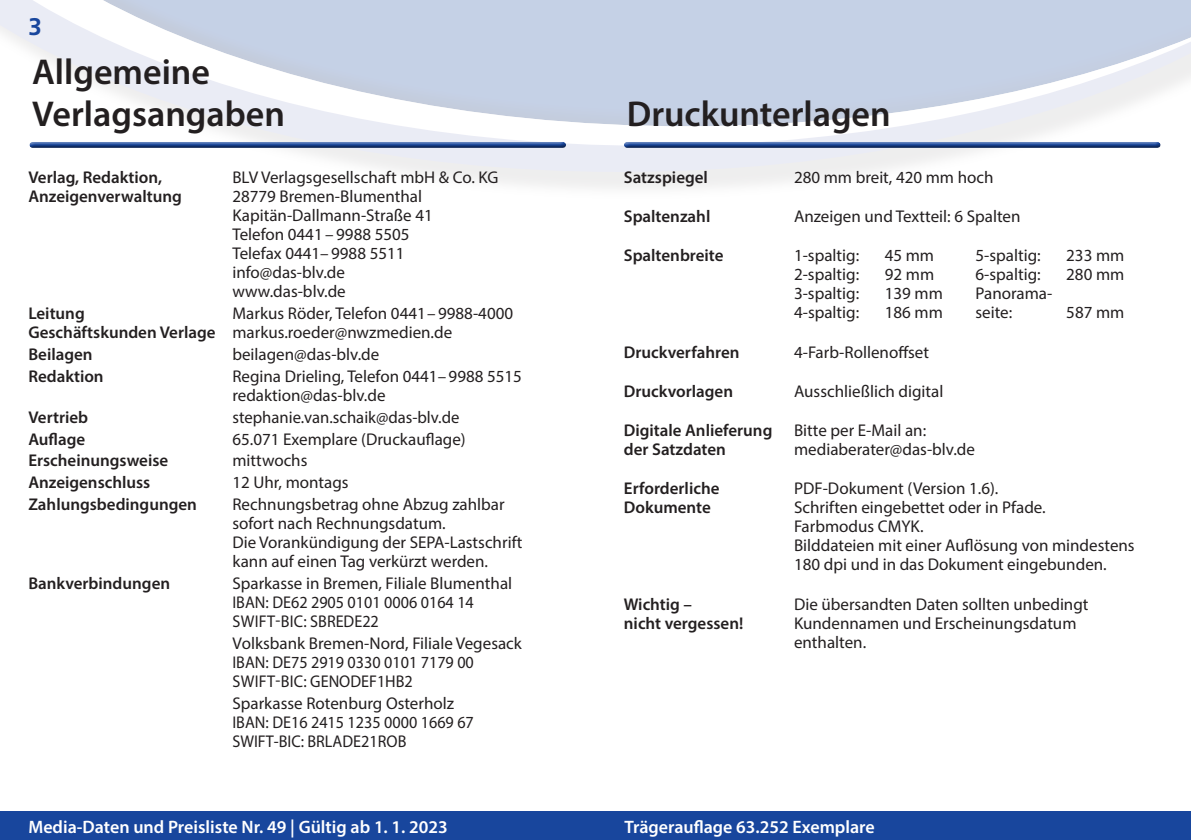
<style>
.page{position:relative;width:1191px;height:840px;background:#fff}
.page>*{position:absolute;margin:0;border:0;box-sizing:border-box;transform-origin:0 0}
.t1{font:600 36px/42px "Myriad Pro";color:#231f20}
.t2{font:700 24px "Frutiger LT Pro";color:#18469d}
.t3{font:600 18px "Myriad Pro";color:#fff}
.t4{font:17px/19px "Myriad Pro";color:#231f20}
.t5{font:600 17px "Myriad Pro";color:#231f20}
.s1{font-weight:600}
</style>
<div class="page">
<div style="left:0;top:811px;width:1191px;height:28px;background:#18469d"></div>
<div style="left:0;top:0;width:1191px;height:200px;background:#231f20;opacity:.3"></div>
<svg style="left:0;top:146px;width:1191px;height:26px"></svg>
<svg style="left:0;top:127px;width:1191px;height:19px"></svg>
<div style="left:0;top:0;width:1191px;height:127px;background:#231f20;opacity:.3"></div>
<div style="left:27px;top:138px;width:540px;height:10px;background:#fff;opacity:.5"></div>
<div style="left:27px;top:141px;width:540px;height:7px;background:#231f20;opacity:.5"></div>
<div style="left:621px;top:138px;width:540px;height:10px;background:#fff;opacity:.5"></div>
<div style="left:621px;top:141px;width:540px;height:7px;background:#231f20;opacity:.5"></div>
<h2 class="t2" style="left:28px;top:12px;width:15px">3</h2>
<h1 class="t1" style="left:32px;top:49px;width:254px">Allgemeine<br>Verlagsangaben</h1>
<p class="t5" style="left:28px;top:166px;width:135px">Verlag, Redaktion,</p>
<p class="t4" style="left:232px;top:167px;width:267px">BLV Verlagsgesellschaft mbH &amp; Co. KG</p>
<p class="t5" style="left:28px;top:185px;width:155px">Anzeigenverwaltung</p>
<p class="t4" style="left:232px;top:186px;width:202px">28779 Bremen-Blumenthal<br>Kapitän-Dallmann-Straße 41<br>Telefon 0441 – 9988 5505<br>Telefax 0441– 9988 5511 info@das-blv.de www.das-blv.de</p>
<p class="t5" style="left:28px;top:302px;width:58px">Leitung</p>
<p class="t4" style="left:28px;top:303px;width:486px;text-indent:204px">Markus Röder, Telefon 0441– 9988-4000<br><span class="s1">Geschäftskunden Verlage</span> markus.roeder@nwzmedien.de</p>
<p class="t5" style="left:28px;top:343px;width:66px">Beilagen</p>
<p class="t4" style="left:232px;top:344px;width:148px">beilagen@das-blv.de</p>
<p class="t5" style="left:28px;top:365px;width:77px">Redaktion</p>
<p class="t4" style="left:232px;top:366px;width:291px">Regina Drieling, Telefon 0441– 9988 5515 redaktion@das-blv.de</p>
<p class="t5" style="left:28px;top:406px;width:61px">Vertrieb</p>
<p class="t4" style="left:232px;top:407px;width:228px">stephanie.van.schaik@das-blv.de</p>
<p class="t5" style="left:28px;top:427px;width:58px">Auflage</p>
<p class="t4" style="left:232px;top:429px;width:235px">65.071 Exemplare (Druckauflage)</p>
<p class="t5" style="left:28px;top:449px;width:141px">Erscheinungsweise</p>
<p class="t4" style="left:232px;top:450px;width:77px">mittwochs</p>
<p class="t5" style="left:28px;top:471px;width:124px">Anzeigenschluss</p>
<p class="t4" style="left:232px;top:472px;width:118px">12 Uhr, montags</p>
<p class="t5" style="left:28px;top:493px;width:170px">Zahlungsbedingungen</p>
<p class="t4" style="left:232px;top:494px;width:291px">Rechnungsbetrag ohne Abzug zahlbar sofort nach Rechnungsdatum.<br>Die Vorankündigung der SEPA-Lastschrift kann auf einen Tag verkürzt werden.</p>
<p class="t5" style="left:28px;top:572px;width:143px">Bankverbindungen</p>
<p class="t4" style="left:232px;top:573px;width:281px">Sparkasse in Bremen, Filiale Blumenthal<br>IBAN: DE62 2905 0101 0006 0164 14<br>SWIFT-BIC: SBREDE22</p>
<p class="t4" style="left:232px;top:633px;width:291px">Volksbank Bremen-Nord, Filiale Vegesack<br>IBAN: DE75 2919 0330 0101 7179 00<br>SWIFT-BIC: GENODEF1HB2</p>
<p class="t4" style="left:232px;top:693px;width:243px">Sparkasse Rotenburg Osterholz<br>IBAN: DE16 2415 1235 0000 1669 67<br>SWIFT-BIC: BRLADE21ROB</p>
<h1 class="t1" style="left:626px;top:92px;width:265px">Druckunterlagen</h1>
<p class="t5" style="left:624px;top:166px;width:86px">Satzspiegel</p>
<p class="t4" style="left:794px;top:167px;width:201px">280 mm breit, 420 mm hoch</p>
<p class="t5" style="left:624px;top:205px;width:88px">Spaltenzahl</p>
<p class="t4" style="left:794px;top:206px;width:228px">Anzeigen und Textteil: 6 Spalten</p>
<p class="t5" style="left:624px;top:245px;width:101px">Spaltenbreite</p>
<p class="t4" style="left:794px;top:246px;width:67px">1-spaltig:</p>
<p class="t4" style="left:884px;top:246px;width:51px">45 mm</p>
<p class="t4" style="left:975px;top:246px;width:67px">5-spaltig:</p>
<p class="t4" style="left:1066px;top:246px;width:60px">233 mm</p>
<p class="t4" style="left:794px;top:265px;width:67px">2-spaltig:</p>
<p class="t4" style="left:884px;top:265px;width:51px">92 mm</p>
<p class="t4" style="left:975px;top:265px;width:67px">6-spaltig:</p>
<p class="t4" style="left:1066px;top:265px;width:60px">280 mm</p>
<p class="t4" style="left:794px;top:284px;width:67px">3-spaltig:</p>
<p class="t4" style="left:884px;top:284px;width:60px">139 mm</p>
<p class="t4" style="left:975px;top:284px;width:78px">Panorama-</p>
<p class="t4" style="left:794px;top:303px;width:67px">4-spaltig:</p>
<p class="t4" style="left:884px;top:303px;width:60px">186 mm</p>
<p class="t4" style="left:975px;top:303px;width:38px">seite:</p>
<p class="t4" style="left:1066px;top:303px;width:60px">587 mm</p>
<p class="t5" style="left:624px;top:341px;width:117px">Druckverfahren</p>
<p class="t4" style="left:794px;top:342px;width:136px">4-Farb-Rollenoffset</p>
<p class="t5" style="left:624px;top:380px;width:111px">Druckvorlagen</p>
<p class="t4" style="left:794px;top:381px;width:151px">Ausschließlich digital</p>
<p class="t5" style="left:624px;top:419px;width:150px">Digitale Anlieferung</p>
<p class="t4" style="left:794px;top:420px;width:134px">Bitte per E-Mail an:</p>
<p class="t5" style="left:624px;top:438px;width:103px">der Satzdaten</p>
<p class="t4" style="left:794px;top:439px;width:182px">mediaberater@das-blv.de</p>
<p class="t5" style="left:624px;top:477px;width:97px">Erforderliche</p>
<p class="t4" style="left:794px;top:478px;width:206px">PDF-Dokument (Version 1.6).</p>
<p class="t5" style="left:624px;top:496px;width:88px">Dokumente</p>
<p class="t4" style="left:794px;top:497px;width:342px">Schriften eingebettet oder in Pfade.<br>Farbmodus CMYK.<br>Bilddateien mit einer Auflösung von mindestens 180 dpi und in das Dokument eingebunden.</p>
<p class="t5" style="left:624px;top:592px;width:70px">Wichtig –</p>
<p class="t4" style="left:794px;top:593px;width:296px">Die übersandten Daten sollten unbedingt</p>
<p class="t5" style="left:624px;top:611px;width:121px">nicht vergessen!</p>
<p class="t4" style="left:794px;top:612px;width:284px">Kundennamen und Erscheinungsdatum enthalten.</p>
<p class="t3" style="left:28px;top:814px;width:421px">Media-Daten und Preisliste Nr. 49 | Gültig ab 1. 1. 2023</p>
<p class="t3" style="left:624px;top:814px;width:252px">Trägerauflage 63.252 Exemplare</p>
</div>
